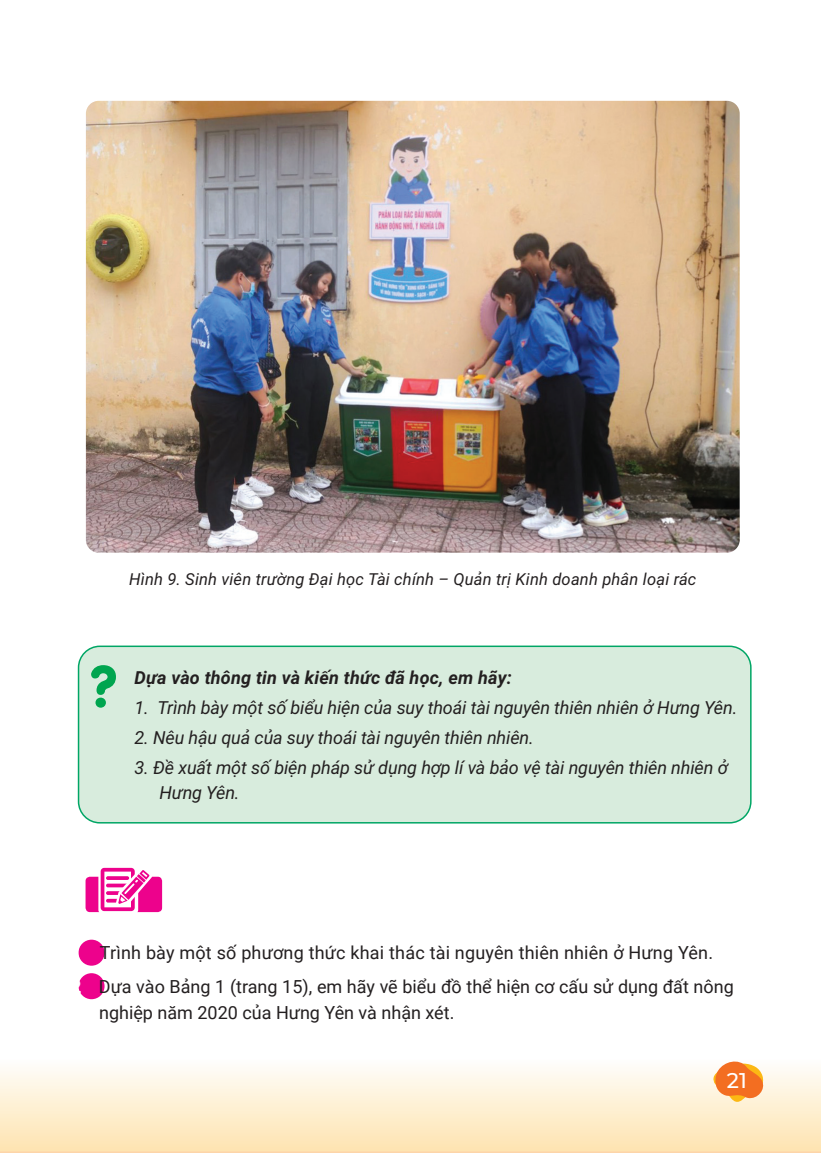
<style>
.page{position:relative;width:821px;height:1153px;background:#fff}
.page>*{position:absolute;margin:0;border:0;box-sizing:border-box;transform-origin:0 0}
.t1{font:500 21.15px "Montserrat";color:#fff}
.t2{font:italic 18px/25.5px "Roboto";letter-spacing:-.01em;color:#231f20}
.t3{font:18px/34.5px "Roboto";color:#231f20}
.t4{font:italic 700 18px "Roboto";letter-spacing:.01em;color:#231f20}
.t5{font:italic 16.5px "Roboto";letter-spacing:.01em;color:#231f20}
.s1{font-weight:700;color:#fff}
</style>
<div class="page">
<div style="left:0;top:1046px;width:821px;height:106px;background:linear-gradient(to bottom,#feffff,#fee4b1)"></div>
<svg style="left:713px;top:1057px;width:53px;height:45px"></svg>
<div style="left:79px;top:939px;width:26px;height:26px;background:#ed028c;border-radius:50%"></div>
<div style="left:79px;top:973px;width:26px;height:26px;background:#ed028c;border-radius:50%"></div>
<div style="left:86px;top:876px;width:76px;height:36px;background:#ed028c;border-radius:4px"></div>
<svg style="left:98px;top:864px;width:40px;height:50px"></svg>
<svg style="left:101px;top:866px;width:52px;height:45px"></svg>
<div style="left:79px;top:646px;width:672px;height:176px;background:#d8ecdd;border-radius:21px"></div>
<div style="left:78px;top:645px;width:673px;height:178px;border:2px solid #00a665;border-radius:21px"></div>
<svg style="left:91px;top:665px;width:25px;height:42px"></svg>
<img style="left:86px;top:101px;width:653px;height:451px">
<p class="t5" style="left:129px;top:567px;width:569px">Hình 9. Sinh viên trường Đại học Tài chính – Quản trị Kinh doanh phân loại rác</p>
<p class="t4" style="left:135px;top:664px;width:379px">Dựa vào thông tin và kiến thức đã học, em hãy:</p>
<p class="t2" style="left:135px;top:694px;width:604px">1. Trình bày một số biểu hiện của suy thoái tài nguyên thiên nhiên ở Hưng Yên.</p>
<p class="t2" style="left:135px;top:724px;width:401px">2. Nêu hậu quả của suy thoái tài nguyên thiên nhiên.</p>
<p class="t2" style="left:160px;top:754px;width:570px;text-indent:-25px">3. Đề xuất một số biện pháp sử dụng hợp lí và bảo vệ tài nguyên thiên nhiên ở<br>Hưng Yên.</p>
<p class="t3" style="left:71px;top:934px;width:664px"><span class="s1">1</span> Trình bày một số phương thức khai thác tài nguyên thiên nhiên ở Hưng Yên.<br><span class="s1">2</span> Dựa vào Bảng 1 (trang 15), em hãy vẽ biểu đồ thể hiện cơ cấu sử dụng đất nông</p>
<p class="t3" style="left:99px;top:994px;width:357px">nghiệp năm 2020 của Hưng Yên và nhận xét.</p>
<p class="t1" style="left:727px;top:1065px;width:22px">21</p>
</div>
